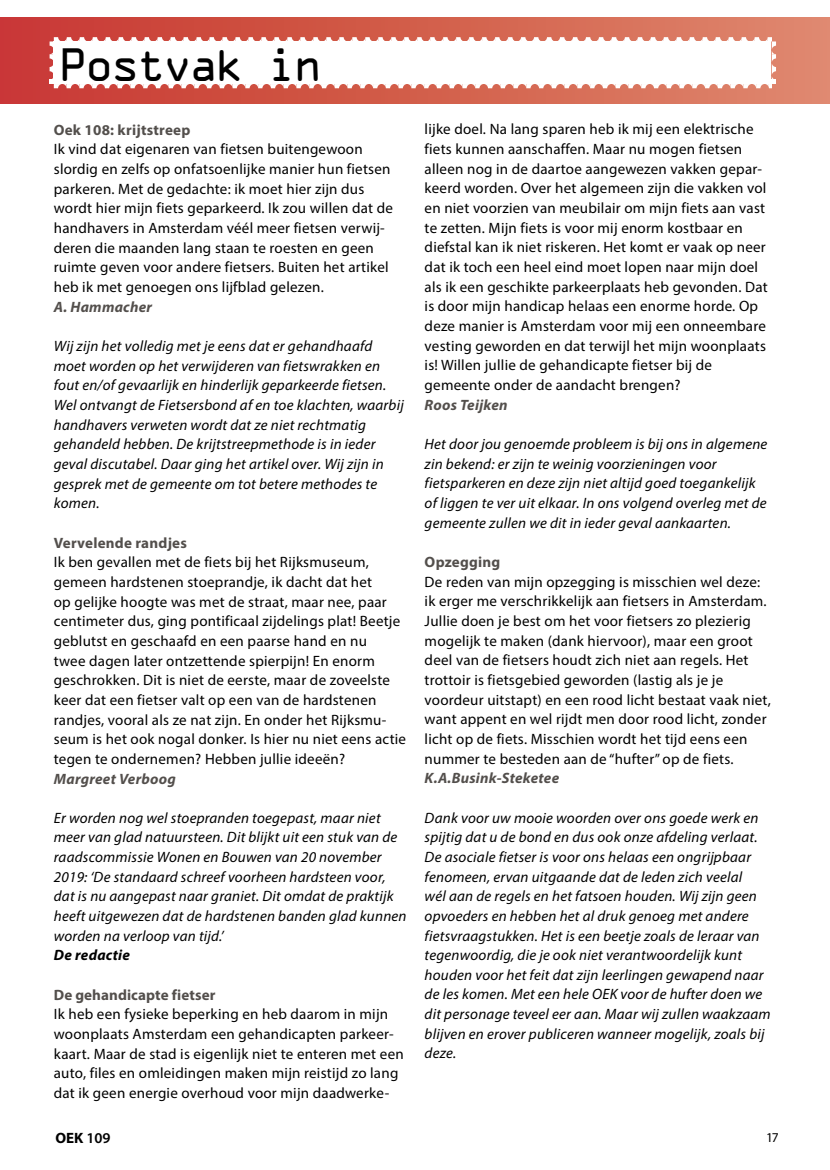
<style>
.page{position:relative;width:830px;height:1170px;background:#fff}
.page>*{position:absolute;margin:0;border:0;box-sizing:border-box;transform-origin:0 0}
.t1{font:42px "OCRA Std";letter-spacing:-.1em;color:#000}
.t2{font:15px/19.6px "Myriad Pro";letter-spacing:.015em;color:#000}
.t3{font:italic 15px/19.6px "Myriad Pro";letter-spacing:.015em;color:#000}
.t4{font:700 15px "Myriad Pro";letter-spacing:.015em;color:#534f4c}
.t5{font:italic 700 15px "Myriad Pro";letter-spacing:.015em;color:#534f4c}
.t6{font:italic 700 15px "Myriad Pro";letter-spacing:.015em;color:#000}
.t7{font:700 15px "Myriad Pro";color:#000}
.t8{font:13.5px "Myriad Pro";color:#000}
.s1{font-weight:600}
</style>
<div class="page">
<div style="left:0;top:17px;width:829px;height:86px;background:linear-gradient(to right,#c73630,#df886b)"></div>
<svg style="left:50px;top:37px;width:725px;height:51px"></svg>
<h1 class="t1" style="left:58px;top:46px;width:266px">Postvak in</h1>
<p class="t4" style="left:54px;top:120px;width:138px">Oek 108: krijtstreep</p>
<p class="t2" style="left:54px;top:139px;width:340px">Ik vind dat eigenaren van fietsen buitengewoon slordig en zelfs op onfatsoenlijke manier hun fietsen parkeren. Met de gedachte: ik moet hier zijn dus wordt hier mijn fiets geparkeerd. Ik zou willen dat de handhavers in Amsterdam véél meer fietsen verwij&shy;deren die maanden lang staan te roesten en geen ruimte geven voor andere fietsers. Buiten het artikel heb ik met genoegen ons lijfblad gelezen.</p>
<p class="t5" style="left:54px;top:297px;width:100px">A. Hammacher</p>
<p class="t3" style="left:54px;top:336px;width:351px">Wij zijn het volledig met je eens dat er gehandhaafd moet worden op het verwijderen van fietswrakken en fout en/of gevaarlijk en hinderlijk geparkeerde fietsen.<br>Wel ontvangt de Fietsersbond af en toe klachten, waarbij handhavers verweten wordt dat ze niet rechtmatig gehandeld hebben. De krijtstreepmethode is in ieder geval discutabel. Daar ging het artikel over. Wij zijn in gesprek met de gemeente om tot betere methodes te komen.</p>
<p class="t4" style="left:54px;top:532px;width:134px">Vervelende randjes</p>
<p class="t2" style="left:54px;top:552px;width:353px">Ik ben gevallen met de fiets bij het Rijksmuseum, gemeen hardstenen stoeprandje, ik dacht dat het<br>op gelijke hoogte was met de straat, maar nee, paar centimeter dus, ging pontificaal zijdelings plat! Beetje geblutst en geschaafd en een paarse hand en nu<br>twee dagen later ontzettende spierpijn! En enorm geschrokken. Dit is niet de eerste, maar de zoveelste keer dat een fietser valt op een van de hardstenen randjes, vooral als ze nat zijn. En onder het Rijksmu&shy;seum is het ook nogal donker. Is hier nu niet eens actie tegen te ondernemen? Hebben jullie ideeën?</p>
<p class="t5" style="left:54px;top:768px;width:123px">Margreet Verboog</p>
<p class="t3" style="left:54px;top:807px;width:354px">Er worden nog wel stoepranden toegepast, maar niet meer van glad natuursteen. Dit blijkt uit een stuk van de raadscommissie Wonen en Bouwen van 20 november 2019: ‘De standaard schreef voorheen hardsteen voor, dat is nu aangepast naar graniet. Dit omdat de praktijk heeft uitgewezen dat de hardstenen banden glad kunnen worden na verloop van tijd.’</p>
<p class="t6" style="left:54px;top:945px;width:78px">De redactie</p>
<p class="t4" style="left:54px;top:984px;width:163px">De gehandicapte fietser</p>
<p class="t2" style="left:54px;top:1004px;width:351px">Ik heb een fysieke beperking en heb daarom in mijn woonplaats Amsterdam een gehandicapten parkeer&shy;kaart. Maar de stad is eigenlijk niet te enteren met een auto, files en omleidingen maken mijn reistijd zo lang dat ik geen energie overhoud voor mijn daadwerke-</p>
<p class="t2" style="left:424px;top:119px;width:344px">lijke doel. Na lang sparen heb ik mij een elektrische fiets kunnen aanschaffen. Maar nu mogen fietsen alleen nog in de daartoe aangewezen vakken gepar&shy;keerd worden. Over het algemeen zijn die vakken vol en niet voorzien van meubilair om mijn fiets aan vast te zetten. Mijn fiets is voor mij enorm kostbaar en diefstal kan ik niet riskeren. Het komt er vaak op neer dat ik toch een heel eind moet lopen naar mijn doel als ik een geschikte parkeerplaats heb gevonden. Dat is door mijn handicap helaas een enorme horde. Op deze manier is Amsterdam voor mij een onneembare vesting geworden en dat terwijl het mijn woonplaats is! Willen jullie de gehandicapte fietser bij de gemeente onder de aandacht brengen?</p>
<p class="t5" style="left:424px;top:395px;width:84px">Roos Teijken</p>
<p class="t3" style="left:424px;top:434px;width:344px">Het door jou genoemde probleem is bij ons in algemene zin bekend: er zijn te weinig voorzieningen voor fietsparkeren en deze zijn niet altijd goed toegankelijk of liggen te ver uit elkaar. In ons volgend overleg met de gemeente zullen we dit in ieder geval aankaarten.</p>
<p class="t4" style="left:424px;top:552px;width:77px">Opzegging</p>
<p class="t2" style="left:424px;top:571px;width:347px">De reden van mijn opzegging is misschien wel deze: ik erger me verschrikkelijk aan fietsers in Amsterdam.<br>Jullie doen je best om het voor fietsers zo plezierig mogelijk te maken (dank hiervoor), maar een groot deel van de fietsers houdt zich niet aan regels. Het trottoir is fietsgebied geworden (lastig als je je voordeur uitstapt) en een rood licht bestaat vaak niet, want appent en wel rijdt men door rood licht, zonder licht op de fiets. Misschien wordt het tijd eens een nummer te besteden aan de “hufter” op de fiets.</p>
<p class="t5" style="left:424px;top:768px;width:136px">K.A.Busink-Steketee</p>
<p class="t3" style="left:424px;top:807px;width:347px">Dank voor uw mooie woorden over ons goede werk en spijtig dat u de bond en dus ook onze afdeling verlaat.<br>De asociale fietser is voor ons helaas een ongrijpbaar fenomeen, ervan uitgaande dat de leden zich veelal<br>wél aan de regels en het fatsoen houden. Wij zijn geen opvoeders en hebben het al druk genoeg met andere fietsvraagstukken. Het is een beetje zoals de leraar van tegenwoordig, die je ook niet verantwoordelijk kunt houden voor het feit dat zijn leerlingen gewapend naar de les komen. Met een hele OEK voor de hufter doen we dit personage teveel eer aan. Maar wij zullen waakzaam blijven en erover publiceren wanneer mogelijk, zoals bij deze.</p>
<p class="t7" style="left:55px;top:1127px;width:57px">OEK <span class="s1">109</span></p>
<p class="t8" style="left:765px;top:1128px;width:14px">17</p>
</div>
